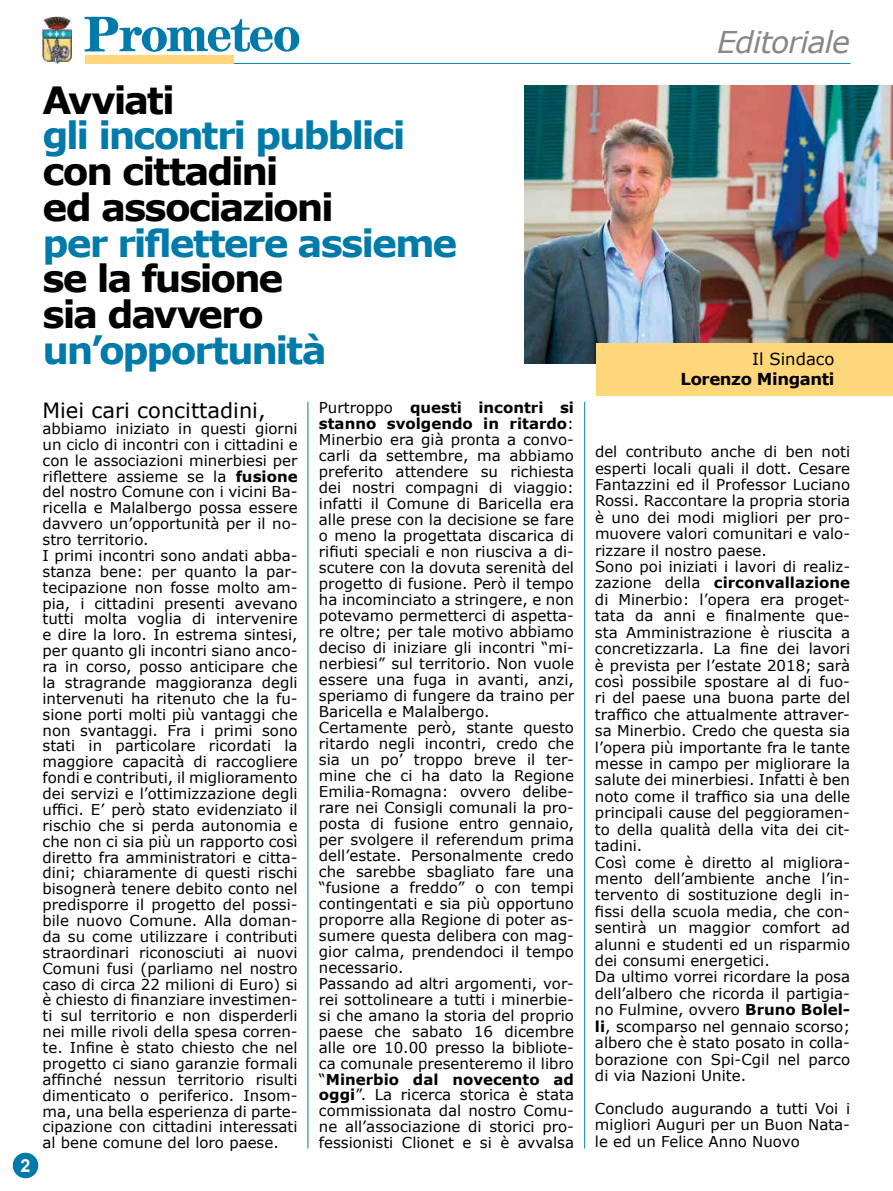
<style>
.page{position:relative;width:893px;height:1191px;background:#fff}
.page>*{position:absolute;margin:0;border:0;box-sizing:border-box;transform-origin:0 0}
.t1{font:700 37.5px/35.7px "Verdana";letter-spacing:-.055em;color:#000}
.t2{font:700 37.5px "Verdana";letter-spacing:-.05em;color:#007ba9}
.t3{font:italic 30px "Verdana";letter-spacing:-.03em;color:#878787}
.t4{font:21px "Verdana";color:#000}
.t5{font:700 18px "Arial";color:#fff}
.t6{font:700 16.5px "Verdana";letter-spacing:-.025em;color:#000}
.t7{font:16.5px "Verdana";color:#000}
.t8{font:15px/15.9px "Verdana";color:#000}
.s1{font-weight:700}
</style>
<div class="page">
<img style="left:43px;top:16px;width:29px;height:47px">
<div style="left:14px;top:1153px;width:24px;height:24px;background:#007ba9;border-radius:50%"></div>
<div style="left:13px;top:1152px;width:25px;height:26px;border:2px solid #007ba9;border-radius:50%"></div>
<svg style="left:85px;top:17px;width:215px;height:35px"></svg>
<hr style="left:85px;top:63px;width:765px;height:1px;background:#007ba9">
<div style="left:85px;top:55px;width:149px;height:9px;background:#ffd77b"></div>
<img style="left:524px;top:85px;width:369px;height:279px">
<div style="left:597px;top:343px;width:296px;height:53px;background:#ffd77b"></div>
<hr style="left:584px;top:402px;width:1px;height:746px;background:#007ba9">
<hr style="left:308px;top:402px;width:1px;height:746px;background:#007ba9">
<p class="t5" style="left:21px;top:1153px;width:12px">2</p>
<h1 class="t1" style="left:43px;top:81px;width:134px">Avviati</h1>
<h1 class="t2" style="left:43px;top:112px;width:365px">gli incontri pubblici</h1>
<h1 class="t1" style="left:43px;top:152px;width:293px">con cittadini ed associazioni</h1>
<h1 class="t2" style="left:43px;top:219px;width:416px">per riflettere assieme</h1>
<h1 class="t1" style="left:43px;top:259px;width:242px">se la fusione sia davvero</h1>
<h1 class="t2" style="left:43px;top:326px;width:286px">un’opportunità</h1>
<h3 class="t4" style="left:43px;top:397px;width:225px">Miei cari concittadini,</h3>
<p class="t8" style="left:43px;top:420px;width:257px">abbiamo iniziato in questi giorni un ciclo di incontri con i cittadini e con le associazioni minerbiesi per riflettere assieme se la <span class="s1">fusione </span>del nostro Comune con i vicini Ba&shy;ricella e Malalbergo possa essere davvero un’opportunità per il no&shy;stro territorio.<br>I primi incontri sono andati abba&shy;stanza bene: per quanto la par&shy;tecipazione non fosse molto am&shy;pia, i cittadini presenti avevano tutti molta voglia di intervenire e dire la loro. In estrema sintesi, per quanto gli incontri siano anco&shy;ra in corso, posso anticipare che la stragrande maggioranza degli intervenuti ha ritenuto che la fu&shy;sione porti molti più vantaggi che non svantaggi. Fra i primi sono stati in particolare ricordati la maggiore capacità di raccogliere fondi e contributi, il miglioramento dei servizi e l’ottimizzazione degli uffici. E’ però stato evidenziato il rischio che si perda autonomia e che non ci sia più un rapporto così diretto fra amministratori e citta&shy;dini; chiaramente di questi rischi bisognerà tenere debito conto nel predisporre il progetto del possi&shy;bile nuovo Comune. Alla doman&shy;da su come utilizzare i contributi straordinari riconosciuti ai nuovi Comuni fusi (parliamo nel nostro caso di circa 22 milioni di Euro) si è chiesto di finanziare investimen&shy;ti sul territorio e non disperderli nei mille rivoli della spesa corren&shy;te. Infine è stato chiesto che nel progetto ci siano garanzie formali affinché nessun territorio risulti dimenticato o periferico. Insom&shy;ma, una bella esperienza di parte&shy;cipazione con cittadini interessati al bene comune del loro paese.</p>
<p class="t8" style="left:319px;top:399px;width:257px">Purtroppo <span class="s1">questi incontri si stanno svolgendo in ritardo</span>:<br>Minerbio era già pronta a convo&shy;carli da settembre, ma abbiamo preferito attendere su richiesta dei nostri compagni di viaggio: infatti il Comune di Baricella era alle prese con la decisione se fare o meno la progettata discarica di rifiuti speciali e non riusciva a di&shy;scutere con la dovuta serenità del progetto di fusione. Però il tempo ha incominciato a stringere, e non potevamo permetterci di aspetta&shy;re oltre; per tale motivo abbiamo deciso di iniziare gli incontri “mi&shy;nerbiesi” sul territorio. Non vuole essere una fuga in avanti, anzi, speriamo di fungere da traino per<br>Baricella e Malalbergo.<br>Certamente però, stante questo ritardo negli incontri, credo che sia un po’ troppo breve il ter&shy;mine che ci ha dato la Regione<br>Emilia-Romagna: ovvero delibe&shy;rare nei Consigli comunali la pro&shy;posta di fusione entro gennaio, per svolgere il referendum prima dell’estate. Personalmente credo che sarebbe sbagliato fare una “fusione a freddo” o con tempi contingentati e sia più opportuno proporre alla Regione di poter as&shy;sumere questa delibera con mag&shy;gior calma, prendendoci il tempo necessario.<br>Passando ad altri argomenti, vor&shy;rei sottolineare a tutti i minerbie&shy;si che amano la storia del proprio paese che sabato 16 dicembre alle ore 10.00 presso la bibliote&shy;ca comunale presenteremo il libro “<span class="s1">Minerbio dal novecento ad oggi</span>”. La ricerca storica è stata commissionata dal nostro Comu&shy;ne all’associazione di storici pro&shy;fessionisti Clionet e si è avvalsa</p>
<h2 class="t3" style="left:717px;top:23px;width:134px">Editoriale</h2>
<p class="t7" style="left:752px;top:348px;width:84px">Il Sindaco</p>
<p class="t6" style="left:681px;top:368px;width:155px">Lorenzo Minganti</p>
<p class="t8" style="left:595px;top:443px;width:257px;line-height:16.4px">del contributo anche di ben noti esperti locali quali il dott. Cesare<br>Fantazzini ed il Professor Luciano<br>Rossi. Raccontare la propria storia è uno dei modi migliori per pro&shy;muovere valori comunitari e valo&shy;rizzare il nostro paese.<br>Sono poi iniziati i lavori di realiz&shy;zazione della <span class="s1">circonvallazione </span>di Minerbio: l’opera era proget&shy;tata da anni e finalmente que&shy;sta Amministrazione è riuscita a concretizzarla. La fine dei lavori è prevista per l’estate 2018; sarà così possibile spostare al di fuo&shy;ri del paese una buona parte del traffico che attualmente attraver&shy;sa Minerbio. Credo che questa sia l’opera più importante fra le tante messe in campo per migliorare la salute dei minerbiesi. Infatti è ben noto come il traffico sia una delle principali cause del peggioramen&shy;to della qualità della vita dei cit&shy;tadini.<br>Così come è diretto al migliora&shy;mento dell’ambiente anche l’in&shy;tervento di sostituzione degli in&shy;fissi della scuola media, che con&shy;sentirà un maggior comfort ad alunni e studenti ed un risparmio dei consumi energetici.<br>Da ultimo vorrei ricordare la posa dell’albero che ricorda il partigia&shy;no Fulmine, ovvero <span class="s1">Bruno Bolel&shy;li</span>, scomparso nel gennaio scorso; albero che è stato posato in colla&shy;borazione con Spi-Cgil nel parco di via Nazioni Unite.</p>
<p class="t8" style="left:595px;top:1099px;width:257px;line-height:16.4px;text-align:justify">Concludo augurando a tutti Voi i migliori Auguri per un Buon Nata&shy;le ed un Felice Anno Nuovo</p>
</div>
